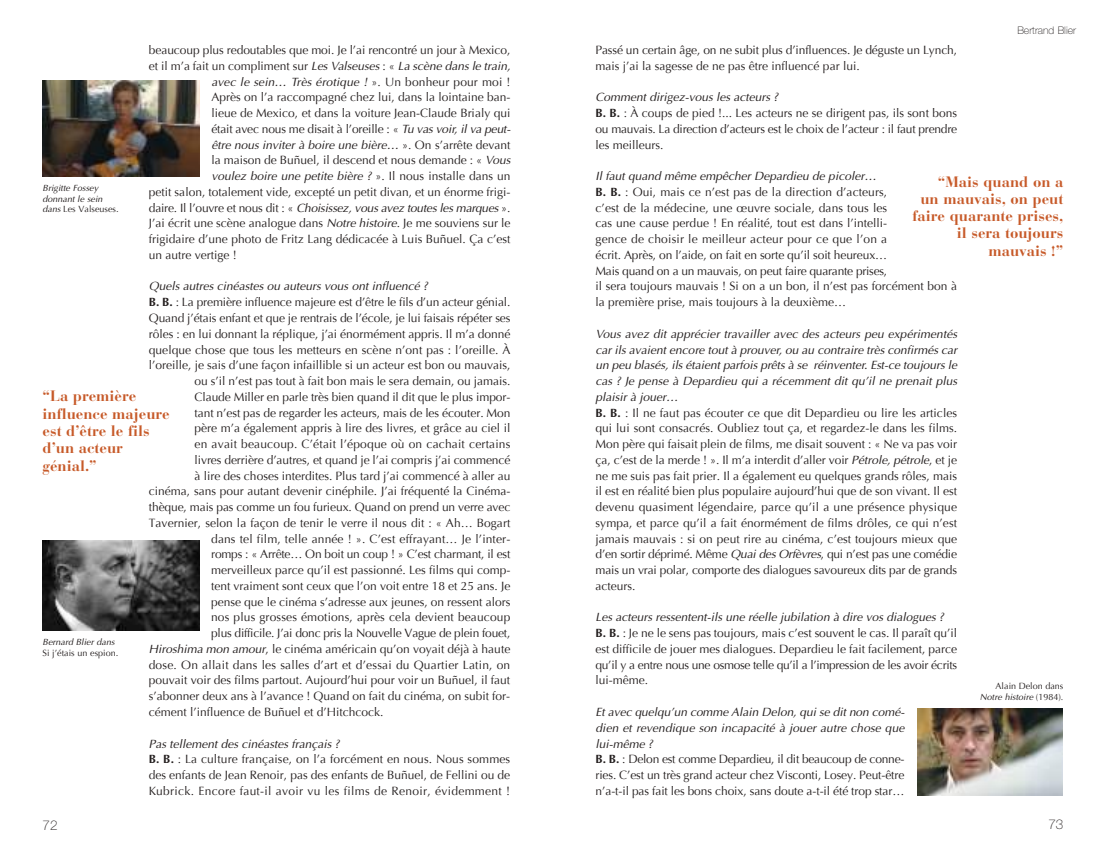
<style>
.page{position:relative;width:1106px;height:851px;background:#fff}
.page>*{position:absolute;margin:0;border:0;box-sizing:border-box;transform-origin:0 0}
.t1{font:700 15px/17.2px "Bauer Bodoni";color:#c75a29}
.t2{font:100 13.5px "Helvetica Neue";color:#241f1f}
.t3{font:12px/15.8px "Optima";color:#241f1f}
.t4{font:italic 12px "Optima";color:#241f1f}
.t5{font:12px "Optima";letter-spacing:-.02em;color:#241f1f}
.t6{font:100 10.5px "Helvetica Neue";color:#241f1f}
.t7{font:italic 9px/10.5px "Optima";color:#241f1f}
.t8{font:9px/10.5px "Optima";color:#241f1f;text-align:right}
.s1{font-style:normal}
.s2{font-style:italic}
.s3{font-weight:700}
</style>
<div class="page">
<img style="left:43px;top:81px;width:156px;height:96px">
<img style="left:43px;top:540px;width:156px;height:90px">
<img style="left:917px;top:708px;width:145px;height:87px">
<p class="t3" style="left:149px;top:42px;width:363px">beaucoup plus redoutables que moi. Je l’ai rencontré un jour à Mexico,</p>
<p class="t4" style="left:149px;top:59px;width:363px"><span class="s1">et il m’a fait un compliment sur</span> Les Valseuses <span class="s1">: «</span> La scène dans le train,</p>
<p class="t4" style="left:211px;top:74px;width:300px">avec le sein… Très érotique ! <span class="s1">». Un bonheur pour moi !</span></p>
<p class="t3" style="left:211px;top:89px;width:300px">Après on l’a raccompagné chez lui, dans la lointaine ban-</p>
<p class="t3" style="left:211px;top:105px;width:300px">lieue de Mexico, et dans la voiture Jean-Claude Brialy qui</p>
<p class="t3" style="left:211px;top:121px;width:301px">était avec nous me disait à l’oreille : « <span class="s2">Tu vas voir, il va peut-</span></p>
<p class="t4" style="left:211px;top:137px;width:300px">être nous inviter à boire une bière… <span class="s1">». On s’arrête devant</span></p>
<p class="t3" style="left:211px;top:152px;width:300px">la maison de Buñuel, il descend et nous demande : « <span class="s2">Vous</span></p>
<p class="t4" style="left:211px;top:169px;width:300px">voulez boire une petite bière ? <span class="s1">». Il nous installe dans un</span></p>
<p class="t3" style="left:149px;top:184px;width:363px">petit salon, totalement vide, excepté un petit divan, et un énorme frigi-</p>
<p class="t4" style="left:149px;top:200px;width:363px"><span class="s1">daire. Il l’ouvre et nous dit : «</span> Choisissez, vous avez toutes les marques <span class="s1">».</span></p>
<p class="t3" style="left:149px;top:215px;width:363px">J’ai écrit une scène analogue dans <span class="s2">Notre histoire</span>. Je me souviens sur le</p>
<p class="t3" style="left:149px;top:231px;width:363px">frigidaire d’une photo de Fritz Lang dédicacée à Luis Buñuel. Ça c’est</p>
<p class="t3" style="left:149px;top:247px;width:89px">un autre vertige !</p>
<p class="t4" style="left:149px;top:279px;width:280px">Quels autres cinéastes ou auteurs vous ont influencé ?</p>
<p class="t3" style="left:149px;top:294px;width:363px"><span class="s3">B. B.</span> : La première influence majeure est d’être le fils d’un acteur génial.</p>
<p class="t3" style="left:149px;top:310px;width:363px">Quand j’étais enfant et que je rentrais de l’école, je lui faisais répéter ses</p>
<p class="t3" style="left:149px;top:326px;width:363px">rôles : en lui donnant la réplique, j’ai énormément appris. Il m’a donné</p>
<p class="t3" style="left:149px;top:341px;width:363px">quelque chose que tous les metteurs en scène n’ont pas : l’oreille. À</p>
<p class="t3" style="left:149px;top:357px;width:363px">l’oreille, je sais d’une façon infaillible si un acteur est bon ou mauvais,</p>
<p class="t3" style="left:195px;top:373px;width:317px">ou s’il n’est pas tout à fait bon mais le sera demain, ou jamais.</p>
<p class="t3" style="left:195px;top:389px;width:317px">Claude Miller en parle très bien quand il dit que le plus impor-</p>
<p class="t3" style="left:195px;top:404px;width:317px">tant n’est pas de regarder les acteurs, mais de les écouter. Mon</p>
<p class="t3" style="left:195px;top:420px;width:317px">père m’a également appris à lire des livres, et grâce au ciel il</p>
<p class="t3" style="left:195px;top:436px;width:317px">en avait beaucoup. C’était l’époque où on cachait certains</p>
<p class="t3" style="left:195px;top:452px;width:317px">livres derrière d’autres, et quand je l’ai compris j’ai commencé</p>
<p class="t3" style="left:195px;top:467px;width:317px">à lire des choses interdites. Plus tard j’ai commencé à aller au</p>
<p class="t3" style="left:149px;top:483px;width:363px">cinéma, sans pour autant devenir cinéphile. J’ai fréquenté la Cinéma-</p>
<p class="t3" style="left:149px;top:499px;width:363px">thèque, mais pas comme un fou furieux. Quand on prend un verre avec</p>
<p class="t3" style="left:149px;top:515px;width:363px">Tavernier, selon la façon de tenir le verre il nous dit : « Ah… Bogart</p>
<p class="t3" style="left:211px;top:530px;width:301px">dans tel film, telle année ! ». C’est effrayant… Je l’inter-</p>
<p class="t3" style="left:211px;top:546px;width:301px">romps : « Arrête… On boit un coup ! » C’est charmant, il est</p>
<p class="t3" style="left:211px;top:562px;width:301px">merveilleux parce qu’il est passionné. Les films qui comp-</p>
<p class="t3" style="left:211px;top:578px;width:301px">tent vraiment sont ceux que l’on voit entre 18 et 25 ans. Je</p>
<p class="t3" style="left:211px;top:593px;width:301px">pense que le cinéma s’adresse aux jeunes, on ressent alors</p>
<p class="t3" style="left:211px;top:609px;width:301px">nos plus grosses émotions, après cela devient beaucoup</p>
<p class="t5" style="left:211px;top:626px;width:301px">plus difficile. J’ai donc pris la Nouvelle Vague de plein fouet,</p>
<p class="t3" style="left:149px;top:641px;width:363px"><span class="s2">Hiroshima mon amour</span>, le cinéma américain qu’on voyait déjà à haute</p>
<p class="t3" style="left:149px;top:656px;width:363px">dose. On allait dans les salles d’art et d’essai du Quartier Latin, on</p>
<p class="t3" style="left:149px;top:672px;width:363px">pouvait voir des films partout. Aujourd’hui pour voir un Buñuel, il faut</p>
<p class="t3" style="left:149px;top:688px;width:363px">s’abonner deux ans à l’avance ! Quand on fait du cinéma, on subit for-</p>
<p class="t3" style="left:149px;top:704px;width:236px">cément l’influence de Buñuel et d’Hitchcock.</p>
<p class="t3" style="left:149px;top:735px;width:363px"><span class="s2">Pas tellement des cinéastes français ?<br></span><span class="s3">B. B.</span> : La culture française, on l’a forcément en nous. Nous sommes des enfants de Jean Renoir, pas des enfants de Buñuel, de Fellini ou de Kubrick. Encore faut-il avoir vu les films de Renoir, évidemment !</p>
<p class="t7" style="left:43px;top:183px;width:78px">Brigitte Fossey donnant le sein dans <span class="s1">Les Valseuses</span>.</p>
<p class="t1" style="left:43px;top:389px;width:129px">“La première influence majeure est d’être le fils d’un acteur génial.”</p>
<p class="t7" style="left:43px;top:636px;width:77px">Bernard Blier dans<br><span class="s1">Si j’étais un espion</span>.</p>
<p class="t6" style="left:1017px;top:27px;width:60px">Bertrand Blier</p>
<p class="t3" style="left:595px;top:42px;width:363px">Passé un certain âge, on ne subit plus d’influences. Je déguste un Lynch, mais j’ai la sagesse de ne pas être influencé par lui.</p>
<p class="t3" style="left:595px;top:89px;width:363px"><span class="s2">Comment dirigez-vous les acteurs ?<br></span><span class="s3">B. B.</span> : À coups de pied !... Les acteurs ne se dirigent pas, ils sont bons ou mauvais. La direction d’acteurs est le choix de l’acteur : il faut prendre les meilleurs.</p>
<p class="t3" style="left:595px;top:168px;width:363px"><span class="s2">Il faut quand même empêcher Depardieu de picoler…<br></span><span class="s3">B. B.</span> : Oui, mais ce n’est pas de la direction d’acteurs,<br>c’est de la médecine, une œuvre sociale, dans tous les<br>cas une cause perdue ! En réalité, tout est dans l’intelli-<br>gence de choisir le meilleur acteur pour ce que l’on a<br>écrit. Après, on l’aide, on fait en sorte qu’il soit heureux…<br>Mais quand on a un mauvais, on peut faire quarante prises,<br>il sera toujours mauvais ! Si on a un bon, il n’est pas forcément bon à la première prise, mais toujours à la deuxième…</p>
<p class="t3" style="left:595px;top:326px;width:363px"><span class="s2">Vous avez dit apprécier travailler avec des acteurs peu expérimentés car ils avaient encore tout à prouver, ou au contraire très confirmés car un peu blasés, ils étaient parfois prêts à se réinventer. Est-ce toujours le cas ? Je pense à Depardieu qui a récemment dit qu’il ne prenait plus plaisir à jouer…<br></span><span class="s3">B. B.</span> : Il ne faut pas écouter ce que dit Depardieu ou lire les articles qui lui sont consacrés. Oubliez tout ça, et regardez-le dans les films.<br>Mon père qui faisait plein de films, me disait souvent : « Ne va pas voir ça, c’est de la merde ! ». Il m’a interdit d’aller voir <span class="s2">Pétrole, pétrole</span>, et je ne me suis pas fait prier. Il a également eu quelques grands rôles, mais il est en réalité bien plus populaire aujourd’hui que de son vivant. Il est devenu quasiment légendaire, parce qu’il a une présence physique sympa, et parce qu’il a fait énormément de films drôles, ce qui n’est jamais mauvais : si on peut rire au cinéma, c’est toujours mieux que d’en sortir déprimé. Même <span class="s2">Quai des Orfèvres</span>, qui n’est pas une comédie mais un vrai polar, comporte des dialogues savoureux dits par de grands acteurs.</p>
<p class="t3" style="left:595px;top:609px;width:363px"><span class="s2">Les acteurs ressentent-ils une réelle jubilation à dire vos dialogues ?<br></span><span class="s3">B. B.</span> : Je ne le sens pas toujours, mais c’est souvent le cas. Il paraît qu’il est difficile de jouer mes dialogues. Depardieu le fait facilement, parce qu’il y a entre nous une osmose telle qu’il a l’impression de les avoir écrits lui-même.</p>
<p class="t3" style="left:595px;top:704px;width:310px"><span class="s2">Et avec quelqu’un comme Alain Delon, qui se dit non comé&shy;dien et revendique son incapacité à jouer autre chose que lui-même ?<br></span><span class="s3">B. B.</span> : Delon est comme Depardieu, il dit beaucoup de conne&shy;ries. C’est un très grand acteur chez Visconti, Losey. Peut-être n’a-t-il pas fait les bons choix, sans doute a-t-il été trop star…</p>
<p class="t1" style="left:912px;top:175px;width:152px;text-align:right">“Mais quand on a<br>un mauvais, on peut faire quarante prises, il sera toujours mauvais !”</p>
<p class="t8" style="left:979px;top:680px;width:85px">Alain Delon dans<br><span class="s2">Notre histoire</span> (1984).</p>
<p class="t2" style="left:43px;top:820px;width:17px">72</p>
<p class="t2" style="left:1048px;top:819px;width:17px">73</p>
</div>
